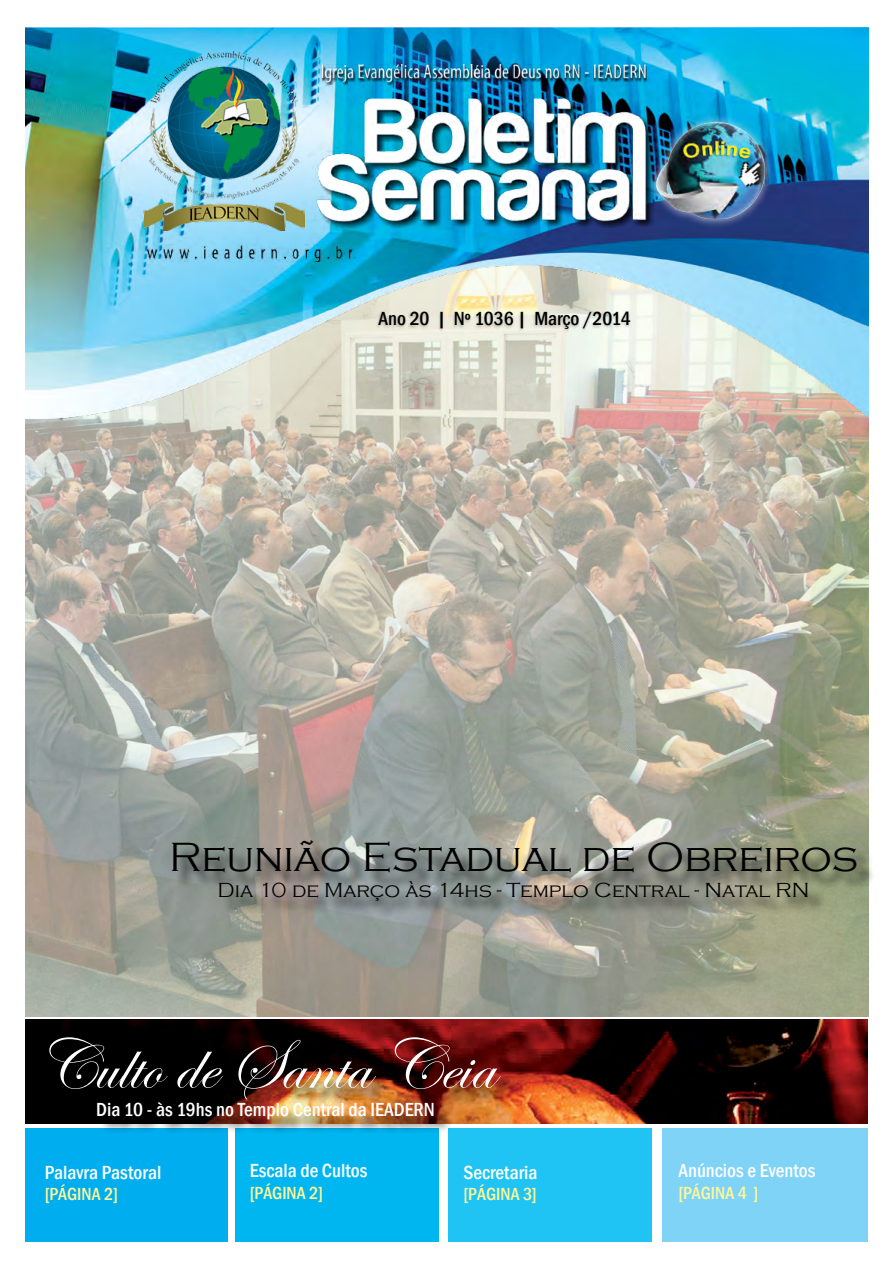
<style>
.page{position:relative;width:893px;height:1263px;background:#fff}
.page>*{position:absolute;margin:0;border:0;box-sizing:border-box;transform-origin:0 0}
.t1{font:72px "Edwardian Script ITC";color:#fff}
.t2{font:300 42px "Copperplate Gothic";color:#000}
.t3{font:300 21px "Copperplate Gothic";color:#000}
.t4{font:500 condensed 19.5px "Franklin Gothic";color:#fff}
.t5{font:500 condensed 19.5px "Franklin Gothic";color:#000}
.t6{font:500 condensed 18px "Franklin Gothic";color:#fff799}
</style>
<div class="page">
<img style="left:26px;top:418px;width:842px;height:598px">
<img style="left:26px;top:28px;width:842px;height:390px">
<div style="left:375px;top:311px;width:257px;height:21px;background:#000;opacity:.25"></div>
<div style="left:646px;top:113px;width:128px;height:115px;background:#fff;opacity:.75"></div>
<div style="left:567px;top:72px;width:217px;height:149px;background:#fff;opacity:.75"></div>
<img style="left:148px;top:65px;width:506px;height:197px">
<img style="left:144px;top:51px;width:161px;height:180px">
<div style="left:175px;top:843px;width:701px;height:76px;background:#000;opacity:.75"></div>
<div style="left:25px;top:1128px;width:202px;height:114px;background:#00aeef"></div>
<div style="left:235px;top:1128px;width:203px;height:114px;background:#00b6f1"></div>
<div style="left:449px;top:1128px;width:203px;height:114px;background:#20c4f4"></div>
<div style="left:663px;top:1128px;width:205px;height:114px;background:#7ed3f7"></div>
<img style="left:25px;top:1019px;width:842px;height:105px">
<div style="left:51px;top:1039px;width:468px;height:98px;background:#000;opacity:.75"></div>
<p class="t5" style="left:378px;top:306px;width:254px">Ano 20 | Nº 1036 | Março /2014</p>
<h2 class="t2" style="left:169px;top:835px;width:690px">Reunião Estadual de Obreiros</h2>
<p class="t3" style="left:218px;top:878px;width:593px">Dia 10 de Março às 14hs - Templo Central - Natal RN</p>
<h1 class="t1" style="left:37px;top:1026px;width:459px">Culto de Santa Ceia</h1>
<p class="t4" style="left:96px;top:1096px;width:340px">Dia 10 - às 19hs no Templo Central da IEADERN</p>
<p class="t4" style="left:45px;top:1159px;width:118px">Palavra Pastoral</p>
<p class="t6" style="left:45px;top:1182px;width:75px">[PÁGINA 2]</p>
<p class="t4" style="left:250px;top:1158px;width:119px">Escala de Cultos</p>
<p class="t6" style="left:250px;top:1181px;width:75px">[PÁGINA 2]</p>
<p class="t4" style="left:464px;top:1159px;width:75px">Secretaria</p>
<p class="t6" style="left:464px;top:1182px;width:75px">[PÁGINA 3]</p>
<p class="t4" style="left:678px;top:1158px;width:138px">Anúncios e Eventos</p>
<p class="t6" style="left:678px;top:1181px;width:81px">[PÁGINA 4 ]</p>
</div>
